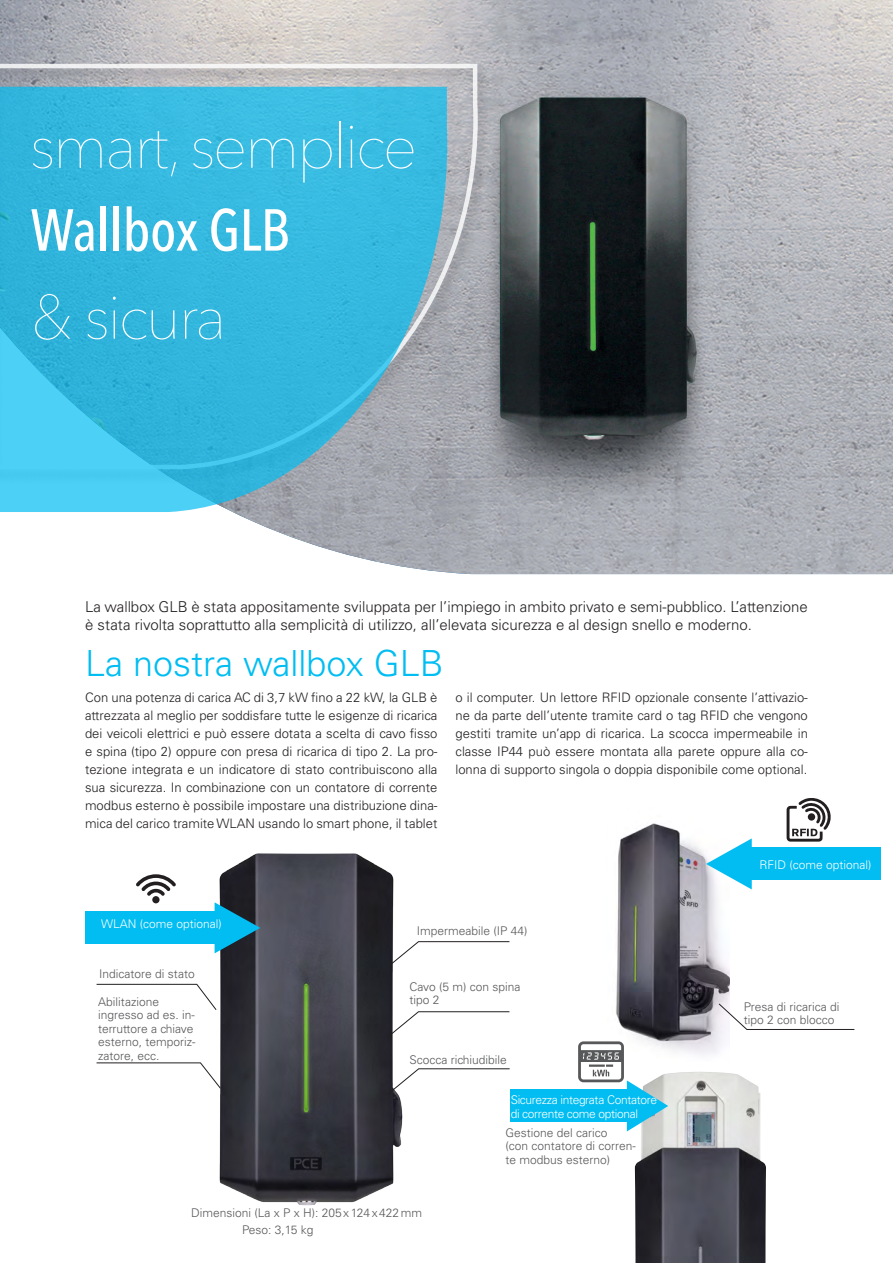
<style>
.page{position:relative;width:893px;height:1263px;background:#fff}
.page>*{position:absolute;margin:0;border:0;box-sizing:border-box;transform-origin:0 0}
.t1{font:200 61.5px "Avenir Next";letter-spacing:-.04em;color:#fff}
.t2{font:500 58.5px "Avenir Next Condensed";letter-spacing:-.01em;color:#fff}
.t3{font:300 36px "Univers LT Std";color:#01bdf2}
.t4{font:300 15px/18px "Univers LT Std";color:#231f20}
.t5{font:300 13.05px/18px "Univers LT Std";color:#231f20;text-align:justify}
.t6{font:300 12px/13.5px "Univers LT Std";color:#57585a}
.t7{font:300 12px/14.4px "Univers LT Std";letter-spacing:-.03em;color:#fff}
.t8{font:300 12px "Univers LT Std";color:#fff}
</style>
<div class="page">
<img style="left:0;top:0;width:893px;height:574px">
<div style="left:0;top:61px;width:492px;height:426px;background:#231f20;opacity:.35"></div>
<svg style="left:0;top:62px;width:480px;height:409px;background:#b7b8bc"></svg>
<svg style="left:0;top:87px;width:447px;height:425px;background:#43b7da"></svg>
<img style="left:616px;top:823px;width:114px;height:232px">
<svg style="left:718px;top:1003px;width:137px;height:27px"></svg>
<img style="left:195px;top:853px;width:208px;height:353px">
<svg style="left:387px;top:1011px;width:123px;height:27px"></svg>
<svg style="left:96px;top:983px;width:121px;height:28px"></svg>
<svg style="left:96px;top:1062px;width:126px;height:27px"></svg>
<img style="left:635px;top:1072px;width:131px;height:191px">
<svg style="left:387px;top:1068px;width:123px;height:27px"></svg>
<svg style="left:387px;top:941px;width:123px;height:27px"></svg>
<div style="left:85px;top:911px;width:136px;height:32px;background:#01bdf2"></div>
<svg style="left:215px;top:902px;width:45px;height:51px;background:#187694"></svg>
<div style="left:510px;top:1089px;width:122px;height:32px;background:#01bdf2"></div>
<svg style="left:136px;top:874px;width:40px;height:29px"></svg>
<div style="left:746px;top:847px;width:135px;height:32px;background:#01bdf2"></div>
<svg style="left:706px;top:838px;width:46px;height:51px"></svg>
<svg style="left:787px;top:798px;width:44px;height:44px"></svg>
<svg style="left:578px;top:1041px;width:90px;height:90px"></svg>
<h1 class="t1" style="left:30px;top:94px;width:389px">smart, semplice</h1>
<h2 class="t2" style="left:31px;top:195px;width:261px">Wallbox GLB</h2>
<h1 class="t1" style="left:31px;top:265px;width:197px">&amp; sicura</h1>
<p class="t4" style="left:85px;top:598px;width:724px">La wallbox GLB è stata appositamente sviluppata per l’impiego in ambito privato e semi-pubblico. L’attenzione è stata rivolta soprattutto alla semplicità di utilizzo, all’elevata sicurezza e al design snello e moderno.</p>
<h3 class="t3" style="left:85px;top:641px;width:360px">La nostra wallbox GLB</h3>
<p class="t5" style="left:85px;top:688px;width:354px">Con una potenza di carica AC di 3,7 kW fino a 22 kW, la GLB è attrezzata al meglio per soddisfare tutte le esigenze di ricarica dei veicoli elettrici e può essere dotata a scelta di cavo fisso e spina (tipo 2) oppure con presa di ricarica di tipo 2. La pro&shy;tezione integrata e un indicatore di stato contribuiscono alla sua sicurezza. In combinazione con un contatore di corrente modbus esterno è possibile impostare una distribuzione dina&shy;mica del carico tramite WLAN usando lo smart phone, il tablet</p>
<p class="t5" style="left:455px;top:688px;width:354px">o il computer. Un lettore RFID opzionale consente l’attivazio&shy;ne da parte dell’utente tramite card o tag RFID che vengono gestiti tramite un’app di ricarica. La scocca impermeabile in classe IP44 può essere montata alla parete oppure alla co&shy;lonna di supporto singola o doppia disponibile come optional.</p>
<p class="t8" style="left:101px;top:917px;width:122px">WLAN (come optional)</p>
<p class="t6" style="left:99px;top:967px;width:97px">Indicatore di stato</p>
<p class="t6" style="left:98px;top:995px;width:99px">Abilitazione ingresso ad es. in&shy;terruttore a chiave esterno, temporiz&shy;zatore, ecc.</p>
<p class="t6" style="left:417px;top:924px;width:112px">Impermeabile (IP 44)</p>
<p class="t6" style="left:409px;top:980px;width:112px">Cavo (5 m) con spina tipo 2</p>
<p class="t6" style="left:409px;top:1053px;width:99px">Scocca richiudibile</p>
<p class="t7" style="left:511px;top:1092px;width:148px">Sicurezza integrata Contatore di corrente come optional</p>
<p class="t6" style="left:505px;top:1126px;width:132px">Gestione del carico<br>(con contatore di corren&shy;te modbus esterno)</p>
<p class="t6" style="left:242px;top:1204px;width:181px;line-height:17px;text-indent:-51px">Dimensioni (La x P x H): 205x124x422mm<br>Peso: 3,15 kg</p>
<p class="t8" style="left:759px;top:857px;width:114px">RFID (come optional)</p>
<p class="t6" style="left:744px;top:1000px;width:97px">Presa di ricarica di tipo 2 con blocco</p>
</div>
